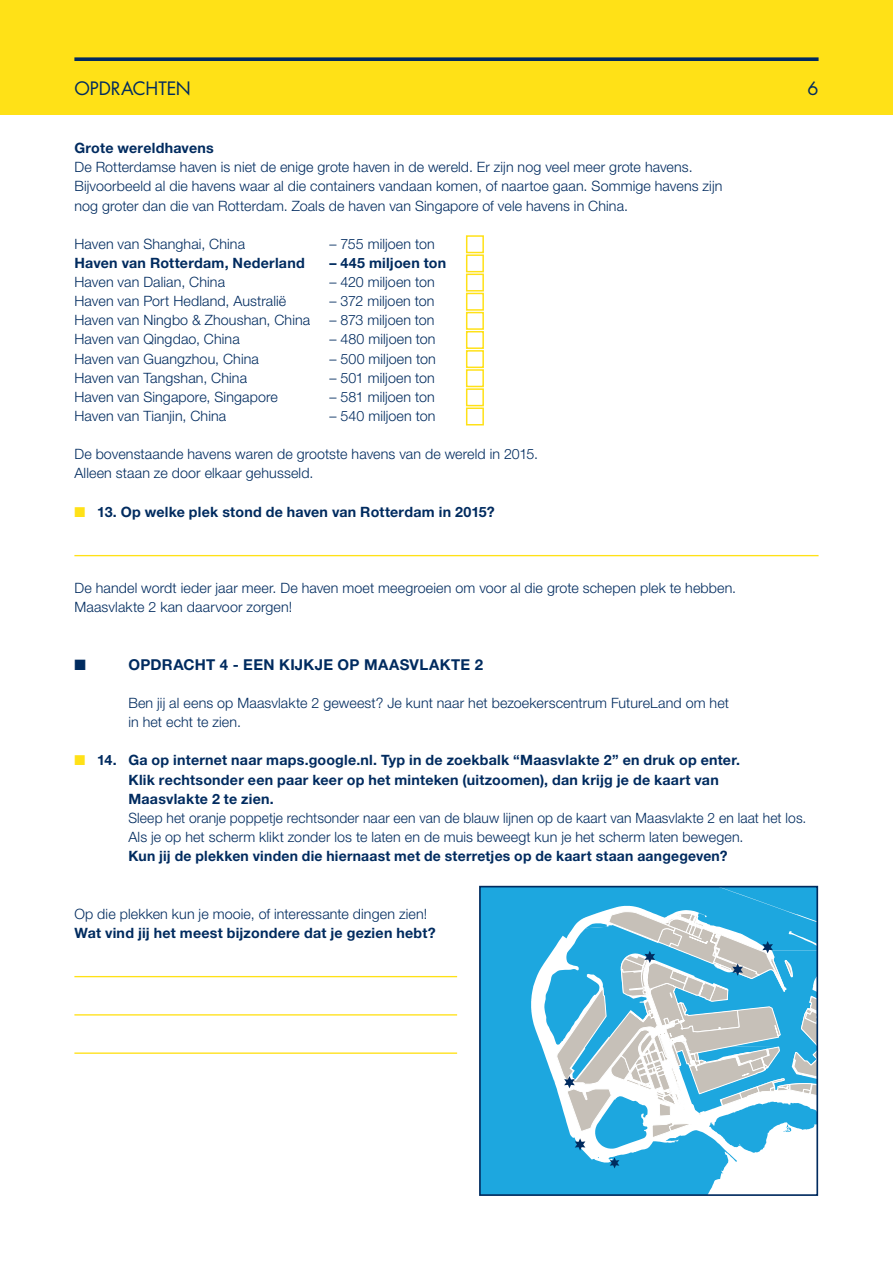
<style>
.page{position:relative;width:893px;height:1263px;background:#fff}
.page>*{position:absolute;margin:0;border:0;box-sizing:border-box;transform-origin:0 0}
.t1{font:18px "Futura Std";letter-spacing:-.01em;color:#002b5f}
.t2{font:700 15px "Helvetica Neue LT Std";letter-spacing:.02em;color:#002b5f}
.t3{font:15px "Zapf Dingbats ITC";color:#002b5f}
.t4{font:300 14.25px/19.2px "Helvetica Neue LT Std";letter-spacing:.01em;color:#002b5f}
.t5{font:700 14.25px/19.2px "Helvetica Neue LT Std";letter-spacing:.015em;color:#002b5f}
.s1{color:#ffe117}
</style>
<div class="page">
<div style="left:0;top:0;width:893px;height:115px;background:#ffe117"></div>
<svg style="left:74px;top:57px;width:745px;height:4px;background:#1a3d57"></svg>
<div style="left:466px;top:235px;width:18px;height:18px;border:2px solid #ffe117"></div>
<div style="left:466px;top:254px;width:18px;height:18px;border:2px solid #ffe117"></div>
<div style="left:466px;top:274px;width:18px;height:18px;border:2px solid #ffe117"></div>
<div style="left:466px;top:293px;width:18px;height:18px;border:2px solid #ffe117"></div>
<div style="left:466px;top:312px;width:18px;height:18px;border:2px solid #ffe117"></div>
<div style="left:466px;top:331px;width:18px;height:18px;border:2px solid #ffe117"></div>
<div style="left:466px;top:350px;width:18px;height:18px;border:2px solid #ffe117"></div>
<div style="left:466px;top:369px;width:18px;height:18px;border:2px solid #ffe117"></div>
<div style="left:466px;top:388px;width:18px;height:18px;border:2px solid #ffe117"></div>
<div style="left:466px;top:407px;width:18px;height:18px;border:2px solid #ffe117"></div>
<hr style="left:74px;top:555px;width:745px;height:1px;background:#ffe117">
<hr style="left:74px;top:976px;width:383px;height:1px;background:#ffe117">
<hr style="left:74px;top:1014px;width:383px;height:1px;background:#ffe117">
<hr style="left:74px;top:1052px;width:383px;height:2px;background:#ffe117">
<svg style="left:482px;top:889px;width:333px;height:304px;background:#38b1e2"></svg>
<div style="left:479px;top:886px;width:339px;height:310px;border:2px solid #002b5f"></div>
<svg style="left:557px;top:911px;width:261px;height:257px"></svg>
<p class="t1" style="left:74px;top:77px;width:118px">OPDRACHTEN</p>
<p class="t1" style="left:807px;top:77px;width:13px">6</p>
<p class="t5" style="left:74px;top:138px;width:141px">Grote wereldhavens</p>
<p class="t4" style="left:74px;top:157px;width:649px">De Rotterdamse haven is niet de enige grote haven in de wereld. Er zijn nog veel meer grote havens.<br>Bijvoorbeeld al die havens waar al die containers vandaan komen, of naartoe gaan. Sommige havens zijn nog groter dan die van Rotterdam. Zoals de haven van Singapore of vele havens in China.</p>
<p class="t4" style="left:74px;top:234px;width:172px">Haven van Shanghai, China</p>
<p class="t4" style="left:329px;top:234px;width:107px">– 755 miljoen ton</p>
<p class="t5" style="left:74px;top:253px;width:232px">Haven van Rotterdam, Nederland</p>
<p class="t5" style="left:329px;top:253px;width:118px">– 445 miljoen ton</p>
<p class="t4" style="left:74px;top:272px;width:152px">Haven van Dalian, China</p>
<p class="t4" style="left:329px;top:272px;width:107px">– 420 miljoen ton</p>
<p class="t4" style="left:74px;top:291px;width:213px">Haven van Port Hedland, Australië</p>
<p class="t4" style="left:329px;top:291px;width:107px">– 372 miljoen ton</p>
<p class="t4" style="left:74px;top:310px;width:237px">Haven van Ningbo &amp; Zhoushan, China</p>
<p class="t4" style="left:329px;top:310px;width:107px">– 873 miljoen ton</p>
<p class="t4" style="left:74px;top:329px;width:167px">Haven van Qingdao, China</p>
<p class="t4" style="left:329px;top:329px;width:108px">– 480 miljoen ton</p>
<p class="t4" style="left:74px;top:349px;width:186px">Haven van Guangzhou, China</p>
<p class="t4" style="left:329px;top:349px;width:108px">– 500 miljoen ton</p>
<p class="t4" style="left:74px;top:368px;width:174px">Haven van Tangshan, China</p>
<p class="t4" style="left:329px;top:368px;width:107px">– 501 miljoen ton</p>
<p class="t4" style="left:74px;top:387px;width:205px">Haven van Singapore, Singapore</p>
<p class="t4" style="left:329px;top:387px;width:107px">– 581 miljoen ton</p>
<p class="t4" style="left:74px;top:406px;width:153px">Haven van Tianjin, China</p>
<p class="t4" style="left:329px;top:406px;width:108px">– 540 miljoen ton</p>
<p class="t4" style="left:74px;top:444px;width:465px">De bovenstaande havens waren de grootste havens van de wereld in 2015.<br>Alleen staan ze door elkaar gehusseld.</p>
<p class="t5" style="left:74px;top:502px;width:422px"><span class="s1">■</span> 13. Op welke plek stond de haven van Rotterdam in 2015?</p>
<p class="t4" style="left:74px;top:578px;width:663px">De handel wordt ieder jaar meer. De haven moet meegroeien om voor al die grote schepen plek te hebben.<br>Maasvlakte 2 kan daarvoor zorgen!</p>
<p class="t3" style="left:74px;top:657px;width:13px">■</p>
<p class="t2" style="left:128px;top:655px;width:356px">OPDRACHT 4 - EEN KIJKJE OP MAASVLAKTE 2</p>
<p class="t4" style="left:128px;top:693px;width:602px">Ben jij al eens op Maasvlakte 2 geweest? Je kunt naar het bezoekerscentrum FutureLand om het in het echt te zien.</p>
<p class="t5" style="left:128px;top:750px;width:613px;text-indent:-54px"><span class="s1">■</span> 14. Ga op internet naar maps.google.nl. Typ in de zoekbalk “Maasvlakte 2” en druk op enter.<br>Klik rechtsonder een paar keer op het minteken (uitzoomen), dan krijg je de kaart van<br>Maasvlakte 2 te zien.</p>
<p class="t4" style="left:128px;top:808px;width:679px">Sleep het oranje poppetje rechtsonder naar een van de blauw lijnen op de kaart van Maasvlakte 2 en laat het los.<br>Als je op het scherm klikt zonder los te laten en de muis beweegt kun je het scherm laten bewegen.</p>
<p class="t5" style="left:128px;top:846px;width:601px">Kun jij de plekken vinden die hiernaast met de sterretjes op de kaart staan aangegeven?</p>
<p class="t4" style="left:74px;top:903px;width:354px">Op die plekken kun je mooie, of interessante dingen zien!</p>
<p class="t5" style="left:74px;top:923px;width:363px">Wat vind jij het meest bijzondere dat je gezien hebt?</p>
</div>
